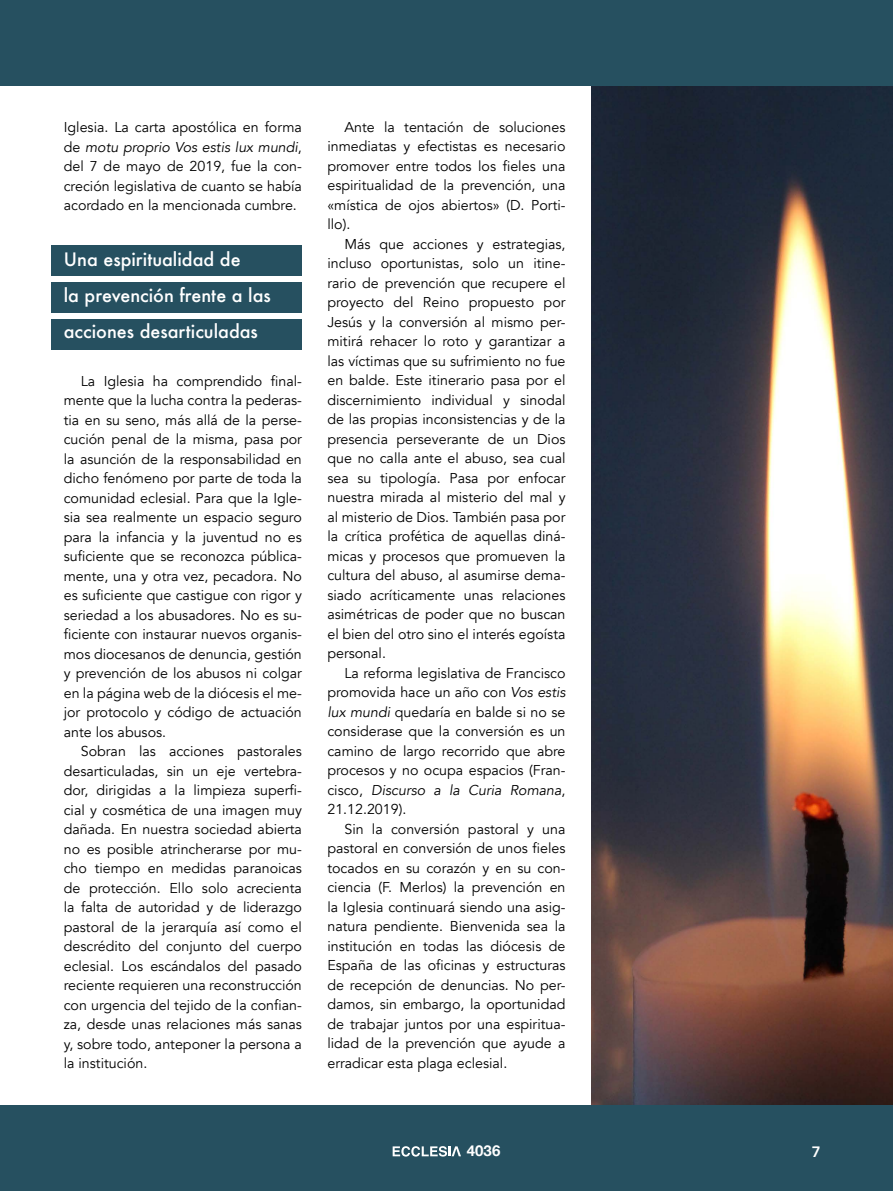
<style>
.page{position:relative;width:893px;height:1191px;background:#fff}
.page>*{position:absolute;margin:0;border:0;box-sizing:border-box;transform-origin:0 0}
.t1{font:500 18px/36px "Futura";color:#fff}
.t2{font:700 15px "Helvetica Neue";color:#fff}
.t3{font:800 15px "Avenir";color:#fff}
.t4{font:14.25px/19.5px "Avenir";color:#000;text-align:justify}
.s1{font-style:italic}
</style>
<div class="page">
<div style="left:51px;top:245px;width:251px;height:31px;background:#265060"></div>
<div style="left:51px;top:282px;width:251px;height:31px;background:#265060"></div>
<div style="left:51px;top:318px;width:251px;height:31px;background:#265060"></div>
<img style="left:591px;top:85px;width:302px;height:1021px">
<div style="left:0;top:1106px;width:893px;height:85px;background:#265060"></div>
<svg style="left:393px;top:1146px;width:68px;height:10px"></svg>
<div style="left:0;top:0;width:893px;height:85px;background:#265060"></div>
<p class="t4" style="left:64px;top:118px;width:240px">Iglesia. La carta apostólica en forma de <span class="s1">motu proprio Vos estis lux mundi</span>, del 7 de mayo de 2019, fue la con&shy;creción legislativa de cuanto se había acordado en la mencionada cumbre.</p>
<p class="t1" style="left:64px;top:241px;width:209px">Una espiritualidad de<br>la prevención frente a las acciones desarticuladas</p>
<p class="t4" style="left:64px;top:371px;width:240px;text-indent:17px">La Iglesia ha comprendido final&shy;mente que la lucha contra la pederas&shy;tia en su seno, más allá de la perse&shy;cución penal de la misma, pasa por la asunción de la responsabilidad en dicho fenómeno por parte de toda la comunidad eclesial. Para que la Igle&shy;sia sea realmente un espacio seguro para la infancia y la juventud no es suficiente que se reconozca pública&shy;mente, una y otra vez, pecadora. No es suficiente que castigue con rigor y seriedad a los abusadores. No es su&shy;ficiente con instaurar nuevos organis&shy;mos diocesanos de denuncia, gestión y prevención de los abusos ni colgar en la página web de la diócesis el me&shy;jor protocolo y código de actuación ante los abusos.</p>
<p class="t4" style="left:64px;top:741px;width:240px;text-indent:17px">Sobran las acciones pastorales desarticuladas, sin un eje vertebra&shy;dor, dirigidas a la limpieza superfi&shy;cial y cosmética de una imagen muy dañada. En nuestra sociedad abierta no es posible atrincherarse por mu&shy;cho tiempo en medidas paranoicas de protección. Ello solo acrecienta la falta de autoridad y de liderazgo pastoral de la jerarquía así como el descrédito del conjunto del cuerpo eclesial. Los escándalos del pasado reciente requieren una reconstrucción con urgencia del tejido de la confian&shy;za, desde unas relaciones más sanas y, sobre todo, anteponer la persona a la institución.</p>
<p class="t4" style="left:327px;top:117px;width:240px;text-indent:17px">Ante la tentación de soluciones inmediatas y efectistas es necesario promover entre todos los fieles una espiritualidad de la prevención, una «mística de ojos abiertos» (D. Porti&shy;llo).</p>
<p class="t4" style="left:327px;top:234px;width:240px;text-indent:17px">Más que acciones y estrategias, incluso oportunistas, solo un itine&shy;rario de prevención que recupere el proyecto del Reino propuesto por Jesús y la conversión al mismo per&shy;mitirá rehacer lo roto y garantizar a las víctimas que su sufrimiento no fue en balde. Este itinerario pasa por el discernimiento individual y sinodal de las propias inconsistencias y de la presencia perseverante de un Dios que no calla ante el abuso, sea cual sea su tipología. Pasa por enfocar nuestra mirada al misterio del mal y al misterio de Dios. También pasa por la crítica profética de aquellas diná&shy;micas y procesos que promueven la cultura del abuso, al asumirse dema&shy;siado acríticamente unas relaciones asimétricas de poder que no buscan el bien del otro sino el interés egoísta personal.</p>
<p class="t4" style="left:327px;top:663px;width:240px;text-indent:17px">La reforma legislativa de Francisco promovida hace un año con <span class="s1">Vos estis lux mundi</span> quedaría en balde si no se considerase que la conversión es un camino de largo recorrido que abre procesos y no ocupa espacios (Fran&shy;cisco, <span class="s1">Discurso a la Curia Romana</span>, 21.12.2019).</p>
<p class="t4" style="left:327px;top:819px;width:240px;text-indent:17px">Sin la conversión pastoral y una pastoral en conversión de unos fieles tocados en su corazón y en su con&shy;ciencia (F. Merlos) la prevención en la Iglesia continuará siendo una asig&shy;natura pendiente. Bienvenida sea la institución en todas las diócesis de España de las oficinas y estructuras de recepción de denuncias. No per&shy;damos, sin embargo, la oportunidad de trabajar juntos por una espiritua&shy;lidad de la prevención que ayude a erradicar esta plaga eclesial.</p>
<p class="t2" style="left:467px;top:1139px;width:35px">4036</p>
<p class="t3" style="left:812px;top:1139px;width:10px">7</p>
</div>
